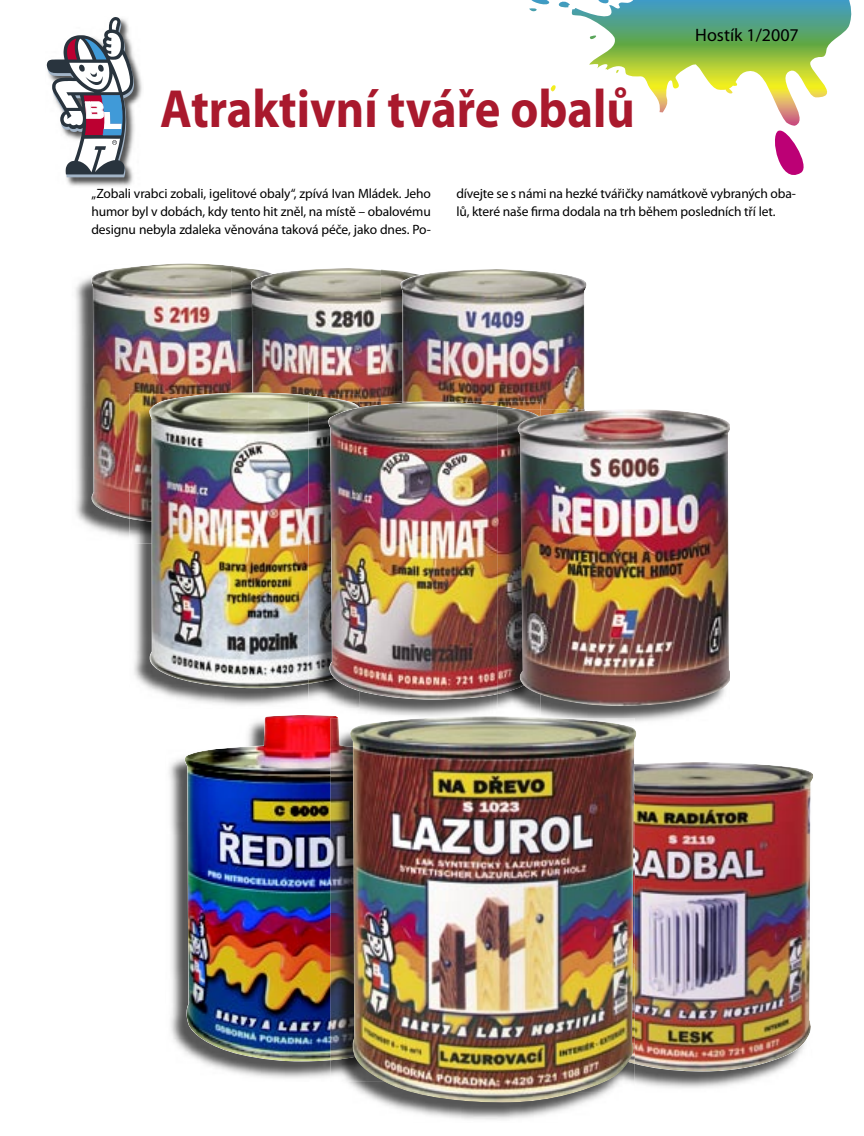
<style>
.page{position:relative;width:864px;height:1136px;background:#fff}
.page>*{position:absolute;margin:0;border:0;box-sizing:border-box;transform-origin:0 0}
.t1{font:700 54px "Myriad Pro";color:#a9192d;scale:.9 1}
.t2{font:18px "Myriad Pro";color:#000}
.t3{font:13.5px/18px "Myriad Pro";letter-spacing:-.01em;color:#000;text-align:justify}
</style>
<div class="page">
<svg style="left:529px;top:0;width:323px;height:175px"></svg>
<img style="left:46px;top:59px;width:96px;height:128px">
<svg style="left:47px;top:17px;width:87px;height:160px"></svg>
<img style="left:75px;top:276px;width:54px;height:261px">
<img style="left:91px;top:263px;width:158px;height:255px">
<img style="left:231px;top:269px;width:20px;height:123px">
<img style="left:251px;top:268px;width:131px;height:133px">
<img style="left:381px;top:270px;width:19px;height:131px">
<img style="left:400px;top:269px;width:186px;height:138px">
<img style="left:349px;top:394px;width:10px;height:7px">
<img style="left:134px;top:543px;width:174px;height:163px">
<img style="left:129px;top:521px;width:20px;height:22px">
<img style="left:129px;top:394px;width:20px;height:127px">
<img style="left:149px;top:392px;width:200px;height:296px">
<img style="left:518px;top:401px;width:22px;height:6px">
<img style="left:352px;top:699px;width:145px;height:16px">
<img style="left:308px;top:683px;width:51px;height:25px">
<img style="left:308px;top:401px;width:20px;height:282px">
<img style="left:328px;top:401px;width:190px;height:298px">
<img style="left:540px;top:708px;width:167px;height:13px">
<img style="left:497px;top:409px;width:19px;height:285px">
<img style="left:516px;top:407px;width:213px;height:301px">
<img style="left:169px;top:757px;width:161px;height:321px">
<img style="left:185px;top:715px;width:153px;height:346px">
<img style="left:640px;top:1071px;width:138px;height:17px">
<img style="left:640px;top:762px;width:173px;height:309px">
<img style="left:346px;top:1081px;width:236px;height:39px">
<img style="left:330px;top:718px;width:20px;height:342px">
<img style="left:350px;top:715px;width:290px;height:388px">
<h1 class="t1" style="left:160px;top:78px;width:529px">Atraktivní tváře obalů</h1>
<h2 class="t2" style="left:695px;top:25px;width:105px">Hostík 1/2007</h2>
<p class="t3" style="left:91px;top:185px;width:341px">„Zobali vrabci zobali, igelitové obaly“, zpívá Ivan Mládek. Jeho humor byl v dobách, kdy tento hit zněl, na místě – obalovému designu nebyla zdaleka věnována taková péče, jako dnes. Po-</p>
<p class="t3" style="left:456px;top:185px;width:341px">dívejte se s námi na hezké tvářičky namátkově vybraných oba&shy;lů, které naše firma dodala na trh během posledních tří let.</p>
</div>
